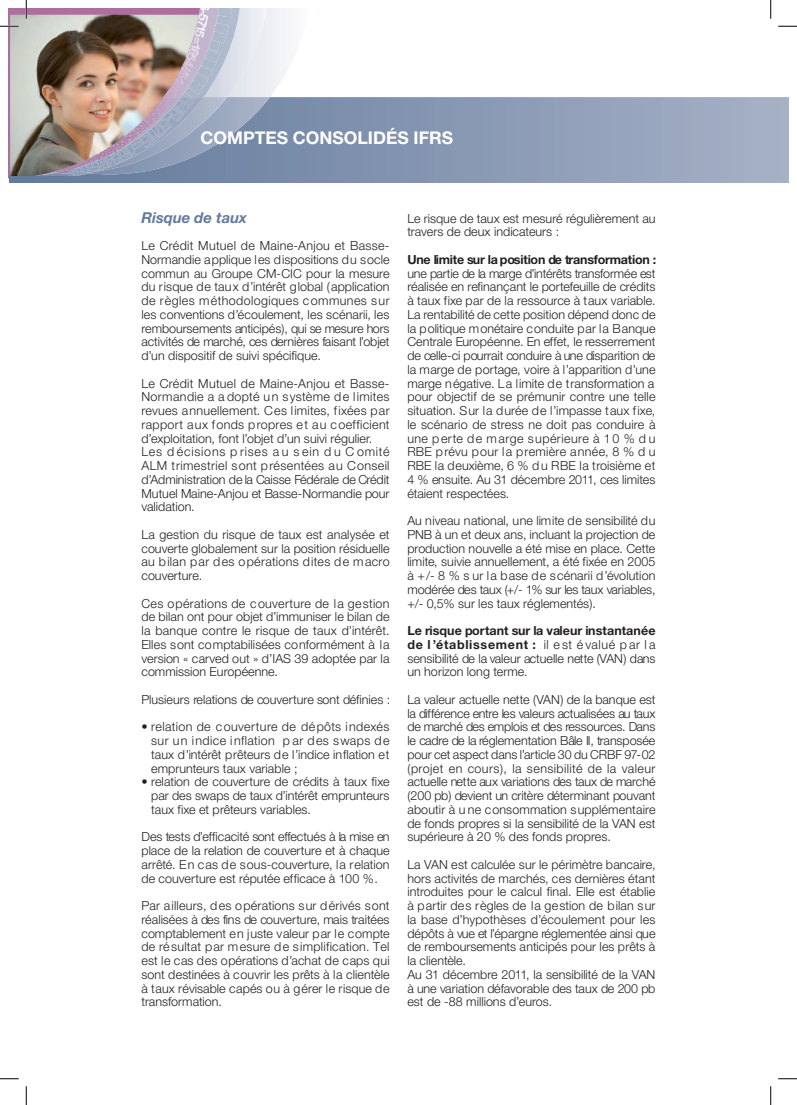
<style>
.page{position:relative;width:797px;height:1105px;background:#fff}
.page>*{position:absolute;margin:0;border:0;box-sizing:border-box;transform-origin:0 0}
.t1{font:700 17.5px "Helvetica Neue";color:#fff}
.t2{font:italic 700 15px "Helvetica Neue";letter-spacing:-.005em;color:#637a9b}
.t3{font:300 12.5px/13.8px "Helvetica Neue";color:#231f20;text-align:justify}
.t4{font:300 12.5px/13.8px "Helvetica Neue";letter-spacing:.02em;color:#231f20}
.t5{font:700 12.5px "Helvetica Neue";letter-spacing:-.02em;color:#231f20}
.s1{font-weight:700}
</style>
<div class="page">
<svg style="left:311px;top:97px;width:477px;height:80px;background:#8f9eb8"></svg>
<svg style="left:9px;top:177px;width:779px;height:5px;background:#8697b2"></svg>
<svg style="left:778px;top:25px;width:19px;height:2px"></svg>
<svg style="left:0;top:1078px;width:19px;height:1px"></svg>
<svg style="left:778px;top:1078px;width:19px;height:1px"></svg>
<svg style="left:25px;top:1086px;width:2px;height:19px"></svg>
<svg style="left:770px;top:0;width:1px;height:19px"></svg>
<svg style="left:770px;top:1086px;width:1px;height:19px"></svg>
<svg style="left:0;top:0;width:311px;height:179px;background:#afaaae"></svg>
<h1 class="t1" style="left:200px;top:127px;width:254px">COMPTES CONSOLIDÉS IFRS</h1>
<p class="t2" style="left:141px;top:208px;width:107px">Risque de taux</p>
<p class="t3" style="left:141px;top:238px;width:250px">Le Crédit Mutuel de Maine-Anjou et Basse-Normandie applique les dispositions du socle commun au Groupe CM-CIC pour la mesure du risque de taux d’intérêt global (application de règles méthodologiques communes sur les conventions d’écoulement, les scénarii, les remboursements anticipés), qui se mesure hors activités de marché, ces dernières faisant l’objet d’un dispositif de suivi spécifique.</p>
<p class="t4" style="left:141px;top:376px;width:250px">Le Crédit Mutuel de Maine-Anjou et Basse-Normandie a a dopté un système de limites revues annuellement. Ces limites, fixées par rapport aux fonds propres et au coefficient d’exploitation, font l’objet d’un suivi régulier.<br>Les d écisions p rises a u s ein d u C omité ALM trimestriel sont présentées au Conseil d’Administration de la Caisse Fédérale de Crédit Mutuel Maine-Anjou et Basse-Normandie pour validation.</p>
<p class="t3" style="left:141px;top:527px;width:250px">La gestion du risque de taux est analysée et couverte globalement sur la position résiduelle au bilan par des opérations dites de macro couverture.</p>
<p class="t3" style="left:141px;top:596px;width:250px">Ces opérations de couverture de la gestion de bilan ont pour objet d’immuniser le bilan de la banque contre le risque de taux d’intérêt.<br>Elles sont comptabilisées conformément à la version « carved out » d’IAS 39 adoptée par la commission Européenne.</p>
<p class="t3" style="left:141px;top:692px;width:250px">Plusieurs relations de couverture sont définies :</p>
<p class="t3" style="left:151px;top:720px;width:240px;text-indent:-10px">• relation de couverture de dépôts indexés sur un indice inflation p ar des swaps de taux d’intérêt prêteurs de l’indice inflation et emprunteurs taux variable ;</p>
<p class="t3" style="left:151px;top:775px;width:240px;text-indent:-10px">• relation de couverture de crédits à taux fixe par des swaps de taux d’intérêt emprunteurs taux fixe et prêteurs variables.</p>
<p class="t3" style="left:141px;top:830px;width:250px">Des tests d’efficacité sont effectués à la mise en place de la relation de couverture et à chaque arrêté. En cas de sous-couverture, la relation de couverture est réputée efficace à 100 %.</p>
<p class="t3" style="left:141px;top:898px;width:250px">Par ailleurs, des opérations sur dérivés sont réalisées à des fins de couverture, mais traitées comptablement en juste valeur par le compte de résultat par mesure de simplification. Tel est le cas des opérations d’achat de caps qui sont destinées à couvrir les prêts à la clientèle à taux révisable capés ou à gérer le risque de transformation.</p>
<p class="t3" style="left:407px;top:211px;width:250px">Le risque de taux est mesuré régulièrement au travers de deux indicateurs :</p>
<p class="t5" style="left:407px;top:252px;width:250px">Une limite sur la position de transformation :</p>
<p class="t3" style="left:407px;top:266px;width:250px">une partie de la marge d’intérêts transformée est réalisée en refinançant le portefeuille de crédits à taux fixe par de la ressource à taux variable.<br>La rentabilité de cette position dépend donc de la politique monétaire conduite par la Banque Centrale Européenne. En effet, le resserrement de celle-ci pourrait conduire à une disparition de la marge de portage, voire à l’apparition d’une marge négative. La limite de transformation a pour objectif de se prémunir contre une telle situation. Sur la durée de l’impasse taux fixe, le scénario de stress ne doit pas conduire à une perte de marge supérieure à 1 0 % d u RBE prévu pour la première année, 8 % d u RBE la deuxième, 6 % d u RBE la troisième et 4 % ensuite. Au 31 décembre 2011, ces limites étaient respectées.</p>
<p class="t3" style="left:407px;top:513px;width:250px">Au niveau national, une limite de sensibilité du PNB à un et deux ans, incluant la projection de production nouvelle a été mise en place. Cette limite, suivie annuellement, a été fixée en 2005 à +/- 8 % s ur la base de scénarii d’évolution modérée des taux (+/- 1% sur les taux variables, +/- 0,5% sur les taux réglementés).</p>
<p class="t3" style="left:407px;top:623px;width:250px"><span class="s1">Le risque portant sur la valeur instantanée de l ’établissement :</span> il e st évalué p ar l a sensibilité de la valeur actuelle nette (VAN) dans un horizon long terme.</p>
<p class="t3" style="left:407px;top:692px;width:250px">La valeur actuelle nette (VAN) de la banque est la différence entre les valeurs actualisées au taux de marché des emplois et des ressources. Dans le cadre de la réglementation Bâle II, transposée pour cet aspect dans l’article 30 du CRBF 97- 02 (projet en cours), la sensibilité de la valeur actuelle nette aux variations des taux de marché (200 pb) devient un critère déterminant pouvant aboutir à u ne consommation supplémentaire de fonds propres si la sensibilité de la VAN est supérieure à 20 % des fonds propres.</p>
<p class="t3" style="left:407px;top:857px;width:250px;text-align:left">La VAN est calculée sur le périmètre bancaire, hors activités de marchés, ces dernières étant introduites pour le calcul final. Elle est établie à partir des règles de la gestion de bilan sur la base d’hypothèses d’écoulement pour les dépôts à vue et l’épargne réglementée ainsi que de remboursements anticipés pour les prêts à la clientèle.<br>Au 31 décembre 2011, la sensibilité de la VAN à une variation défavorable des taux de 200 pb est de -88 millions d’euros.</p>
</div>
